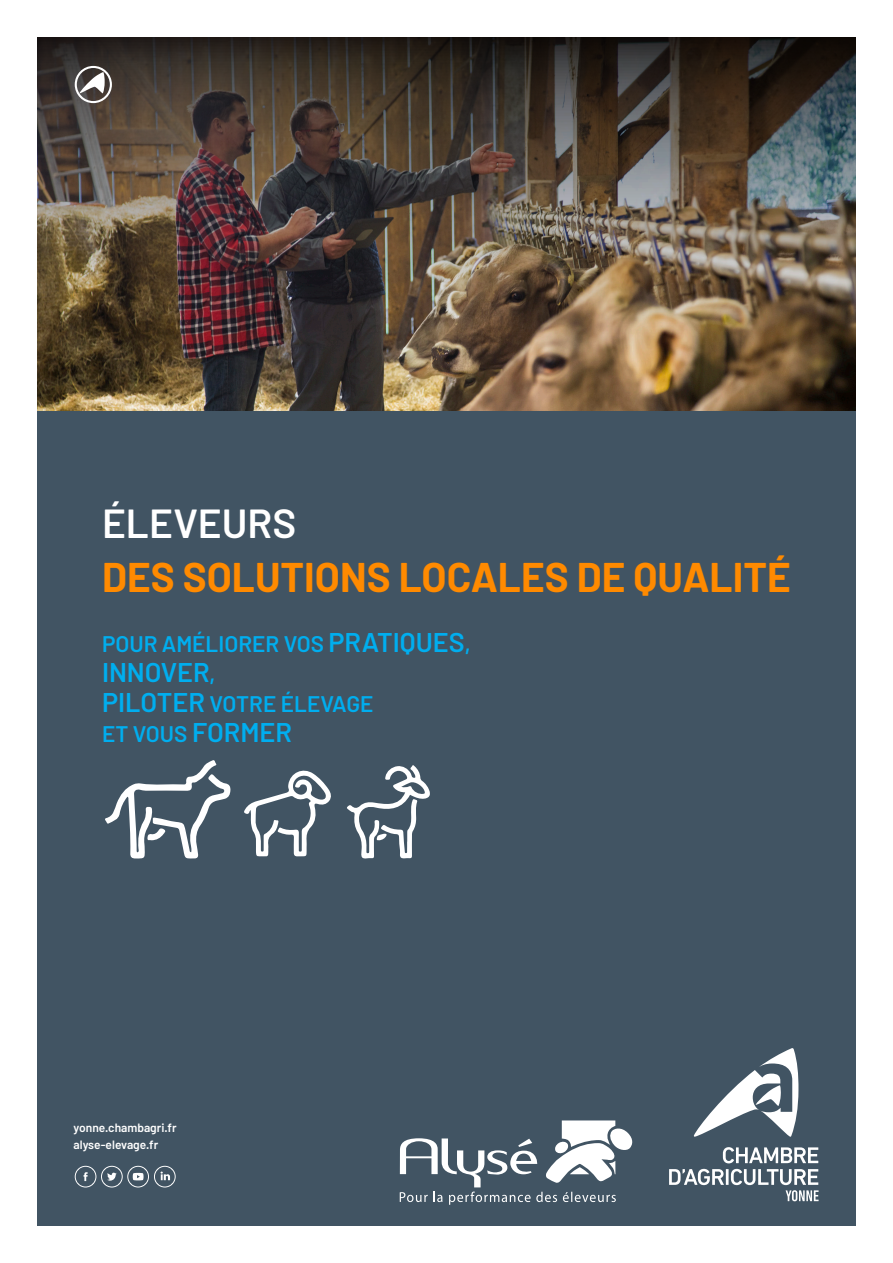
<style>
.page{position:relative;width:893px;height:1263px;background:#fff}
.page>*{position:absolute;margin:0;border:0;box-sizing:border-box;transform-origin:0 0}
.TITRE{font:700 40.5px "Barlow";color:#ff8a00}
.TITRE-2{font:600 40.5px "Barlow";color:#fff}
.SOUSTITRE{font:600 27px "Barlow";letter-spacing:-.005em;color:#00aeef}
.SOUSTITRE-2{font:600 22.5px "Barlow";color:#00aeef}
.INFOS{font:600 12px "Barlow";color:#fff}
.s1{font-size:27px}
.s2{font-size:22.5px}
</style>
<div class="page">
<div style="left:37px;top:37px;width:819px;height:1189px;background:#415463"></div>
<img style="left:37px;top:37px;width:819px;height:373px">
<div style="left:75px;top:66px;width:37px;height:37px;border:2px solid #fff;border-radius:50%"></div>
<svg style="left:80px;top:72px;width:25px;height:21px"></svg>
<svg style="left:75px;top:1166px;width:101px;height:21px"></svg>
<svg style="left:694px;top:1048px;width:105px;height:89px"></svg>
<svg style="left:723px;top:1147px;width:95px;height:16px"></svg>
<svg style="left:669px;top:1169px;width:150px;height:32px"></svg>
<svg style="left:244px;top:770px;width:87px;height:87px"></svg>
<svg style="left:105px;top:760px;width:126px;height:99px"></svg>
<svg style="left:347px;top:765px;width:83px;height:94px"></svg>
<svg style="left:400px;top:1120px;width:233px;height:84px"></svg>
<p class="TITRE-2" style="left:102px;top:498px;width:196px">ÉLEVEURS</p>
<p class="TITRE" style="left:102px;top:552px;width:690px">DES SOLUTIONS LOCALES DE QUALITÉ</p>
<p class="SOUSTITRE-2" style="left:102px;top:630px;width:370px">POUR AMÉLIORER VOS <span class="s1">PRATIQUES</span>,</p>
<p class="SOUSTITRE" style="left:102px;top:656px;width:115px">INNOVER<span class="s2">,</span></p>
<p class="SOUSTITRE-2" style="left:102px;top:690px;width:273px"><span class="s1">PILOTER</span> VOTRE ÉLEVAGE</p>
<p class="SOUSTITRE-2" style="left:102px;top:720px;width:191px">ET VOUS <span class="s1">FORMER</span></p>
<p class="INFOS" style="left:74px;top:1121px;width:104px">yonne.chambagri.fr</p>
<p class="INFOS" style="left:74px;top:1137px;width:86px">alyse-elevage.fr</p>
</div>
